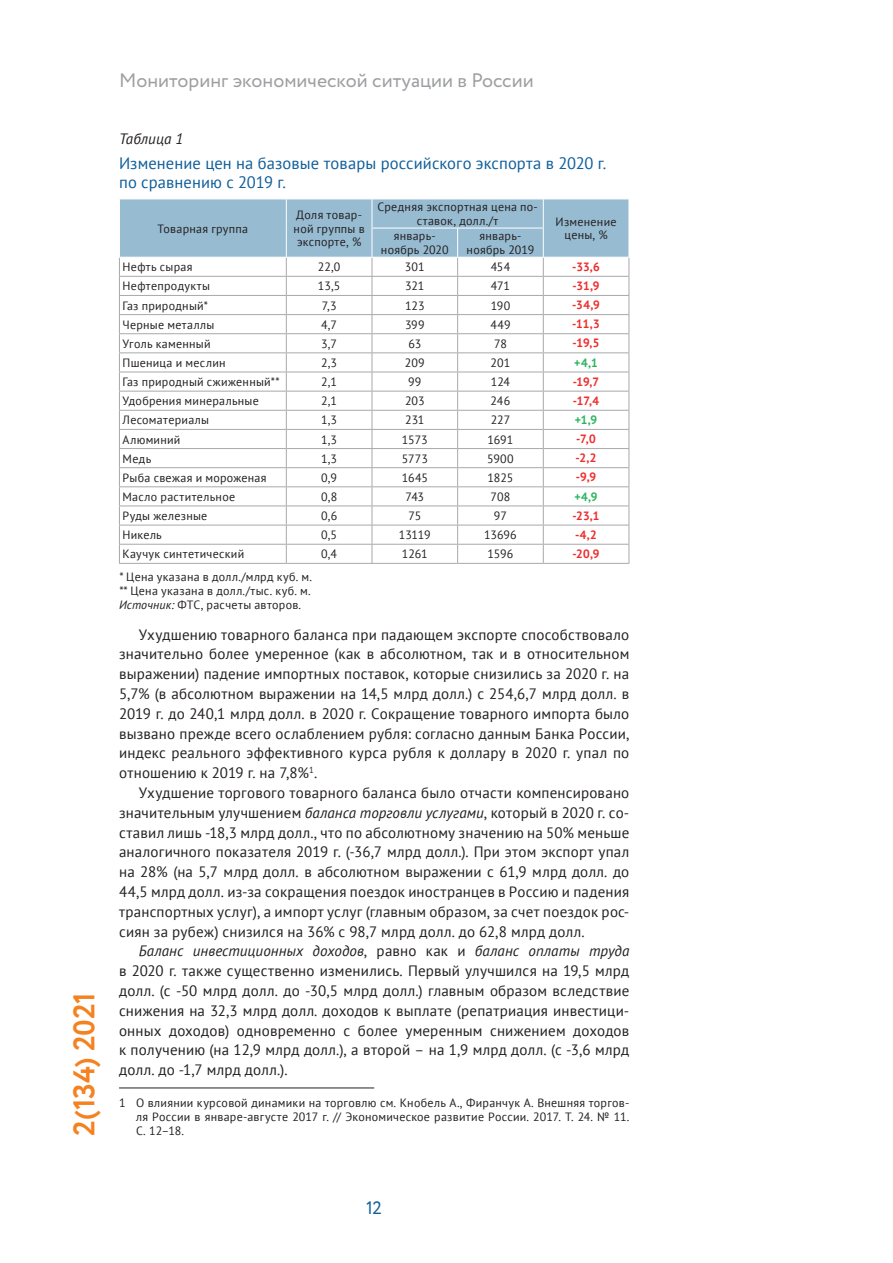
<style>
.page{position:relative;width:893px;height:1263px;background:#fff}
.page>*{position:absolute;margin:0;border:0;box-sizing:border-box;transform-origin:0 0}
.t1{font:700 30px "Circe";letter-spacing:-.01em;color:#f58220}
.t2{font:19.5px "Circe";color:#9d9fa2}
.t3{font:18px "Circe";color:#0f5e9a}
.t4{font:16.5px/19.8px "PT Sans";letter-spacing:.005em;color:#0f5e9a}
.t5{font:15px/19.8px "PT Sans";letter-spacing:.015em;color:#231f20;text-align:justify}
.t6{font:italic 15px "PT Sans";color:#231f20}
.t7{font:12px/13.5px "PT Sans";letter-spacing:.02em;color:#231f20;text-align:center}
.t8{font:700 12px "PT Sans";letter-spacing:-.045em;color:#ee2d2d}
.t9{font:700 12px "PT Sans";color:#2bb45f}
.s1{font-style:italic}
</style>
<div class="page">
<hr style="left:119px;top:563px;width:167px;height:1px;background:#a8a9ad">
<hr style="left:286px;top:563px;width:86px;height:1px;background:#a8a9ad">
<hr style="left:372px;top:563px;width:86px;height:1px;background:#a8a9ad">
<hr style="left:458px;top:563px;width:85px;height:1px;background:#a8a9ad">
<hr style="left:543px;top:563px;width:86px;height:1px;background:#a8a9ad">
<svg style="left:119px;top:199px;width:511px;height:364px"></svg>
<hr style="left:372px;top:257px;width:86px;height:1px;background:#fff">
<hr style="left:458px;top:257px;width:85px;height:1px;background:#fff">
<hr style="left:119px;top:1088px;width:255px;height:1px;background:#231f20">
<h1 class="t1" style="left:64px;top:1136px;width:145px;rotate:-90deg">2(134) 2021</h1>
<h2 class="t2" style="left:119px;top:67px;width:416px">Мониторинг экономической ситуации в России</h2>
<p class="t6" style="left:119px;top:130px;width:66px">Таблица 1</p>
<p class="t4" style="left:119px;top:152px;width:489px">Изменение цен на базовые товары российского экспорта в 2020 г. по сравнению с 2019 г.</p>
<p class="t7" style="left:158px;top:221px;width:92px">Товарная группа</p>
<p class="t7" style="left:294px;top:208px;width:73px;text-align:left">Доля товар&shy;ной группы в экспорте, %</p>
<p class="t7" style="left:377px;top:200px;width:162px">Средняя экспортная цена по&shy;ставок, долл./т</p>
<p class="t7" style="left:556px;top:215px;width:62px">Изменение</p>
<p class="t7" style="left:394px;top:229px;width:44px">январь-</p>
<p class="t7" style="left:564px;top:228px;width:45px">цены, %</p>
<p class="t7" style="left:381px;top:243px;width:69px">ноябрь 2020</p>
<p class="t7" style="left:467px;top:229px;width:69px">январь&shy;ноябрь 2019</p>
<p class="t7" style="left:123px;top:260px;width:71px">Нефть сырая</p>
<p class="t7" style="left:318px;top:260px;width:24px">22,0</p>
<p class="t7" style="left:405px;top:260px;width:21px">301</p>
<p class="t7" style="left:491px;top:260px;width:21px">454</p>
<p class="t8" style="left:572px;top:259px;width:29px">-33,6</p>
<p class="t7" style="left:123px;top:279px;width:89px">Нефтепродукты</p>
<p class="t7" style="left:318px;top:279px;width:24px">13,5</p>
<p class="t7" style="left:405px;top:279px;width:21px">321</p>
<p class="t7" style="left:491px;top:279px;width:21px">471</p>
<p class="t8" style="left:572px;top:278px;width:29px">-31,9</p>
<p class="t7" style="left:123px;top:298px;width:87px">Газ природный*</p>
<p class="t7" style="left:322px;top:298px;width:16px">7,3</p>
<p class="t7" style="left:405px;top:298px;width:21px">123</p>
<p class="t7" style="left:491px;top:298px;width:21px">190</p>
<p class="t8" style="left:572px;top:297px;width:29px">-34,9</p>
<p class="t7" style="left:123px;top:317px;width:93px">Черные металлы</p>
<p class="t7" style="left:321px;top:317px;width:17px">4,7</p>
<p class="t7" style="left:405px;top:317px;width:21px">399</p>
<p class="t7" style="left:490px;top:317px;width:22px">449</p>
<p class="t8" style="left:572px;top:316px;width:29px">-11,3</p>
<p class="t7" style="left:123px;top:337px;width:89px">Уголь каменный</p>
<p class="t7" style="left:321px;top:337px;width:17px">3,7</p>
<p class="t7" style="left:408px;top:337px;width:14px">63</p>
<p class="t7" style="left:494px;top:337px;width:14px">78</p>
<p class="t8" style="left:573px;top:335px;width:29px">-19,5</p>
<p class="t7" style="left:123px;top:356px;width:104px">Пшеница и меслин</p>
<p class="t7" style="left:321px;top:356px;width:17px">2,3</p>
<p class="t7" style="left:405px;top:356px;width:21px">209</p>
<p class="t7" style="left:491px;top:356px;width:21px">201</p>
<p class="t9" style="left:574px;top:354px;width:25px">+4,1</p>
<p class="t7" style="left:123px;top:375px;width:158px">Газ природный сжиженный**</p>
<p class="t7" style="left:321px;top:375px;width:17px">2,1</p>
<p class="t7" style="left:408px;top:375px;width:15px">99</p>
<p class="t7" style="left:491px;top:375px;width:21px">124</p>
<p class="t8" style="left:573px;top:373px;width:28px">-19,7</p>
<p class="t7" style="left:123px;top:394px;width:138px">Удобрения минеральные</p>
<p class="t7" style="left:321px;top:394px;width:17px">2,1</p>
<p class="t7" style="left:405px;top:394px;width:21px">203</p>
<p class="t7" style="left:491px;top:394px;width:21px">246</p>
<p class="t8" style="left:573px;top:393px;width:28px">-17,4</p>
<p class="t7" style="left:123px;top:413px;width:88px">Лесоматериалы</p>
<p class="t7" style="left:321px;top:413px;width:18px">1,3</p>
<p class="t7" style="left:405px;top:413px;width:21px">231</p>
<p class="t7" style="left:491px;top:413px;width:21px">227</p>
<p class="t9" style="left:575px;top:412px;width:24px">+1,9</p>
<p class="t7" style="left:123px;top:432px;width:59px">Алюминий</p>
<p class="t7" style="left:321px;top:432px;width:18px">1,3</p>
<p class="t7" style="left:402px;top:432px;width:28px">1573</p>
<p class="t7" style="left:487px;top:432px;width:28px">1691</p>
<p class="t8" style="left:576px;top:431px;width:21px">-7,0</p>
<p class="t7" style="left:123px;top:451px;width:30px">Медь</p>
<p class="t7" style="left:321px;top:451px;width:18px">1,3</p>
<p class="t7" style="left:402px;top:451px;width:28px">5773</p>
<p class="t7" style="left:487px;top:451px;width:28px">5900</p>
<p class="t8" style="left:576px;top:450px;width:22px">-2,2</p>
<p class="t7" style="left:123px;top:471px;width:146px">Рыба свежая и мороженая</p>
<p class="t7" style="left:321px;top:471px;width:17px">0,9</p>
<p class="t7" style="left:402px;top:471px;width:28px">1645</p>
<p class="t7" style="left:487px;top:471px;width:27px">1825</p>
<p class="t8" style="left:576px;top:469px;width:22px">-9,9</p>
<p class="t7" style="left:123px;top:490px;width:114px">Масло растительное</p>
<p class="t7" style="left:321px;top:490px;width:18px">0,8</p>
<p class="t7" style="left:405px;top:490px;width:20px">743</p>
<p class="t7" style="left:491px;top:490px;width:21px">708</p>
<p class="t9" style="left:574px;top:488px;width:25px">+4,9</p>
<p class="t7" style="left:123px;top:509px;width:86px">Руды железные</p>
<p class="t7" style="left:321px;top:509px;width:18px">0,6</p>
<p class="t7" style="left:408px;top:509px;width:14px">75</p>
<p class="t7" style="left:494px;top:509px;width:15px">97</p>
<p class="t8" style="left:572px;top:507px;width:29px">-23,1</p>
<p class="t7" style="left:123px;top:528px;width:41px">Никель</p>
<p class="t7" style="left:321px;top:528px;width:18px">0,5</p>
<p class="t7" style="left:399px;top:528px;width:33px">13119</p>
<p class="t7" style="left:484px;top:528px;width:34px">13696</p>
<p class="t8" style="left:575px;top:527px;width:24px">-4,2</p>
<p class="t7" style="left:123px;top:547px;width:123px">Каучук синтетический</p>
<p class="t7" style="left:321px;top:547px;width:18px">0,4</p>
<p class="t7" style="left:402px;top:547px;width:27px">1261</p>
<p class="t7" style="left:487px;top:547px;width:28px">1596</p>
<p class="t8" style="left:572px;top:546px;width:29px">-20,9</p>
<p class="t7" style="left:119px;top:569px;width:194px;line-height:14.4px;text-align:justify"><span class="s1">*</span> Цена указана в долл./млрд куб. м. <span class="s1">**</span> Цена указана в долл./тыс. куб. м.<br><span class="s1">Источник:</span> ФТС, расчеты авторов.</p>
<p class="t5" style="left:119px;top:624px;width:512px;text-indent:20px">Ухудшению товарного баланса при падающем экспорте способствовало значительно более умеренное (как в абсолютном, так и в относительном выражении) падение импортных поставок, которые снизились за 2020 г. на 5,7% (в абсолютном выражении на 14,5 млрд долл.) с 254,6,7 млрд долл. в 2019 г. до 240,1 млрд долл. в 2020 г. Сокращение товарного импорта было вызвано прежде всего ослаблением рубля: согласно данным Банка России, индекс реального эффективного курса рубля к доллару в 2020 г. упал по отношению к 2019 г. на 7,8%<sup>1</sup>.</p>
<p class="t5" style="left:119px;top:782px;width:512px;text-indent:20px">Ухудшение торгового товарного баланса было отчасти компенсировано значительным улучшением <span class="s1">баланса торговли услугами</span>, который в 2020 г. со&shy;ставил лишь -18,3 млрд долл., что по абсолютному значению на 50% меньше аналогичного показателя 2019 г. (-36,7 млрд долл.). При этом экспорт упал на 28% (на 5,7 млрд долл. в абсолютном выражении с 61,9 млрд долл. до 44,5 млрд долл. из-за сокращения поездок иностранцев в Россию и падения транспортных услуг), а импорт услуг (главным образом, за счет поездок рос&shy;сиян за рубеж) снизился на 36% с 98,7 млрд долл. до 62,8 млрд долл.</p>
<p class="t5" style="left:119px;top:941px;width:512px;text-indent:20px"><span class="s1">Баланс инвестиционных доходов</span>, равно как и <span class="s1">баланс оплаты труда </span>в 2020 г. также существенно изменились. Первый улучшился на 19,5 млрд долл. (с -50 млрд долл. до -30,5 млрд долл.) главным образом вследствие снижения на 32,3 млрд долл. доходов к выплате (репатриация инвестици&shy;онных доходов) одновременно с более умеренным снижением доходов к получению (на 12,9 млрд долл.), а второй – на 1,9 млрд долл. (с -3,6 млрд долл. до -1,7 млрд долл.).</p>
<p class="t7" style="left:136px;top:1095px;width:495px;line-height:14.4px;text-align:justify;text-indent:-17px">1 О влиянии курсовой динамики на торговлю см. Кнобель А., Фиранчук А. Внешняя торгов&shy;ля России в январе-августе 2017 г. // Экономическое развитие России. 2017. Т. 24. № 11.<br>С. 12–18.</p>
<p class="t3" style="left:366px;top:1196px;width:17px">12</p>
</div>
